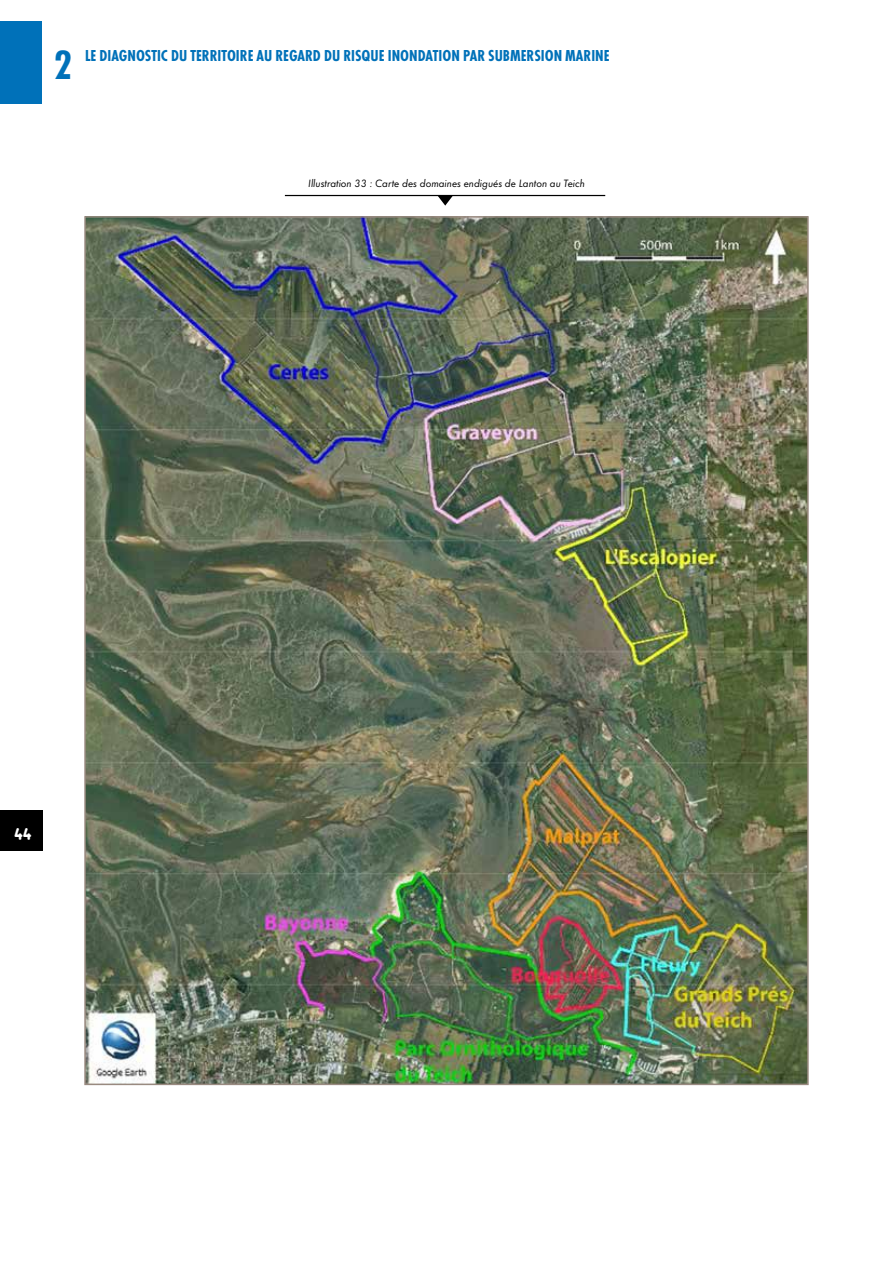
<style>
.page{position:relative;width:893px;height:1263px;background:#fff}
.page>*{position:absolute;margin:0;border:0;box-sizing:border-box;transform-origin:0 0}
.t1{font:700 condensed 42.45px "Futura T";color:#0071b9}
.t2{font:18px "Arista 2.0";color:#fff}
.t3{font:700 condensed 16.5px "Futura T";color:#0071b9}
.t4{font:italic 11.1px "Futura T";color:#000}
</style>
<div class="page">
<div style="left:0;top:810px;width:43px;height:40px;background:#000"></div>
<div style="left:0;top:21px;width:41px;height:83px;background:#0071b9"></div>
<hr style="left:285px;top:195px;width:320px;height:1px;background:#000">
<svg style="left:437px;top:196px;width:16px;height:10px"></svg>
<img style="left:87px;top:219px;width:719px;height:863px">
<h1 class="t1" style="left:54px;top:40px;width:20px">2</h1>
<p class="t3" style="left:85px;top:46px;width:526px">LE DIAGNOSTIC DU TERRITOIRE AU REGARD DU RISQUE INONDATION PAR SUBMERSION MARINE</p>
<p class="t4" style="left:308px;top:177px;width:278px">Illustration 33 : Carte des domaines endigués de Lanton au Teich</p>
<p class="t2" style="left:14px;top:820px;width:18px">44</p>
</div>
